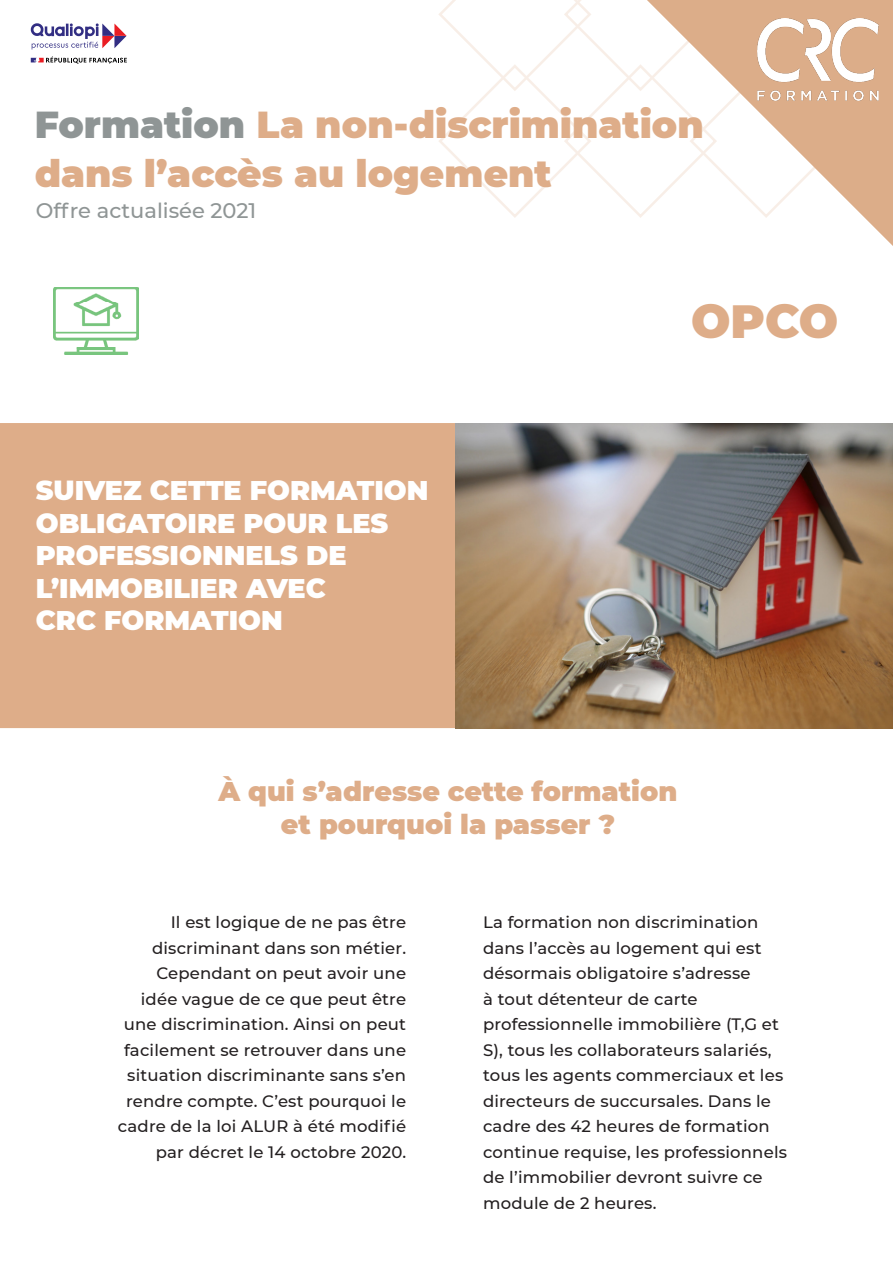
<style>
.page{position:relative;width:893px;height:1263px;background:#fff}
.page>*{position:absolute;margin:0;border:0;box-sizing:border-box;transform-origin:0 0}
.t1{font:900 46.5px "Montserrat";color:#dead89}
.t2{font:900 37.5px/49.5px "Montserrat";color:#dead89}
.t3{font:900 27px/32.4px "Montserrat";color:#fff}
.t4{font:900 27px/32.4px "Montserrat";color:#dead89;text-align:center}
.t5{font:500 21px "Montserrat";color:#8f9595}
.text{font:500 16.5px/25.5px "Montserrat";letter-spacing:.01em;color:#231f20;text-align:right}
.s1{color:#8f9595}
</style>
<div class="page">
<div style="left:0;top:423px;width:455px;height:305px;background:#dead89"></div>
<img style="left:455px;top:423px;width:438px;height:305px">
<img style="left:54px;top:287px;width:84px;height:67px">
<svg style="left:438px;top:0;width:209px;height:218px"></svg>
<svg style="left:647px;top:0;width:246px;height:246px"></svg>
<img style="left:756px;top:18px;width:128px;height:84px">
<svg style="left:31px;top:23px;width:96px;height:26px"></svg>
<svg style="left:31px;top:57px;width:96px;height:7px"></svg>
<p class="t2" style="left:35px;top:97px;width:670px"><span class="s1">Formation</span> La non-discrimination dans l’accès au logement</p>
<p class="t5" style="left:36px;top:196px;width:222px">Offre actualisée 2021</p>
<p class="t3" style="left:36px;top:473px;width:394px">SUIVEZ CETTE FORMATION<br>OBLIGATOIRE POUR LES<br>PROFESSIONNELS DE<br>L’IMMOBILIER AVEC</p>
<p class="t3" style="left:36px;top:602px;width:248px">CRC FORMATION</p>
<p class="t1" style="left:691px;top:286px;width:149px">OPCO</p>
<p class="t4" style="left:219px;top:774px;width:460px">À qui s’adresse cette formation et pourquoi la passer ?</p>
<p class="text" style="left:118px;top:909px;width:290px">Il est logique de ne pas être discriminant dans son métier.<br>Cependant on peut avoir une idée vague de ce que peut être une discrimination. Ainsi on peut facilement se retrouver dans une situation discriminante sans s’en rendre compte. C’est pourquoi le cadre de la loi ALUR à été modifié par décret le 14 octobre 2020.</p>
<p class="text" style="left:483px;top:909px;width:305px;text-align:left">La formation non discrimination dans l’accès au logement qui est désormais obligatoire s’adresse<br>à tout détenteur de carte professionnelle immobilière (T,G et<br>S), tous les collaborateurs salariés, tous les agents commerciaux et les directeurs de succursales. Dans le cadre des 42 heures de formation continue requise, les professionnels de l’immobilier devront suivre ce module de 2 heures.</p>
</div>
